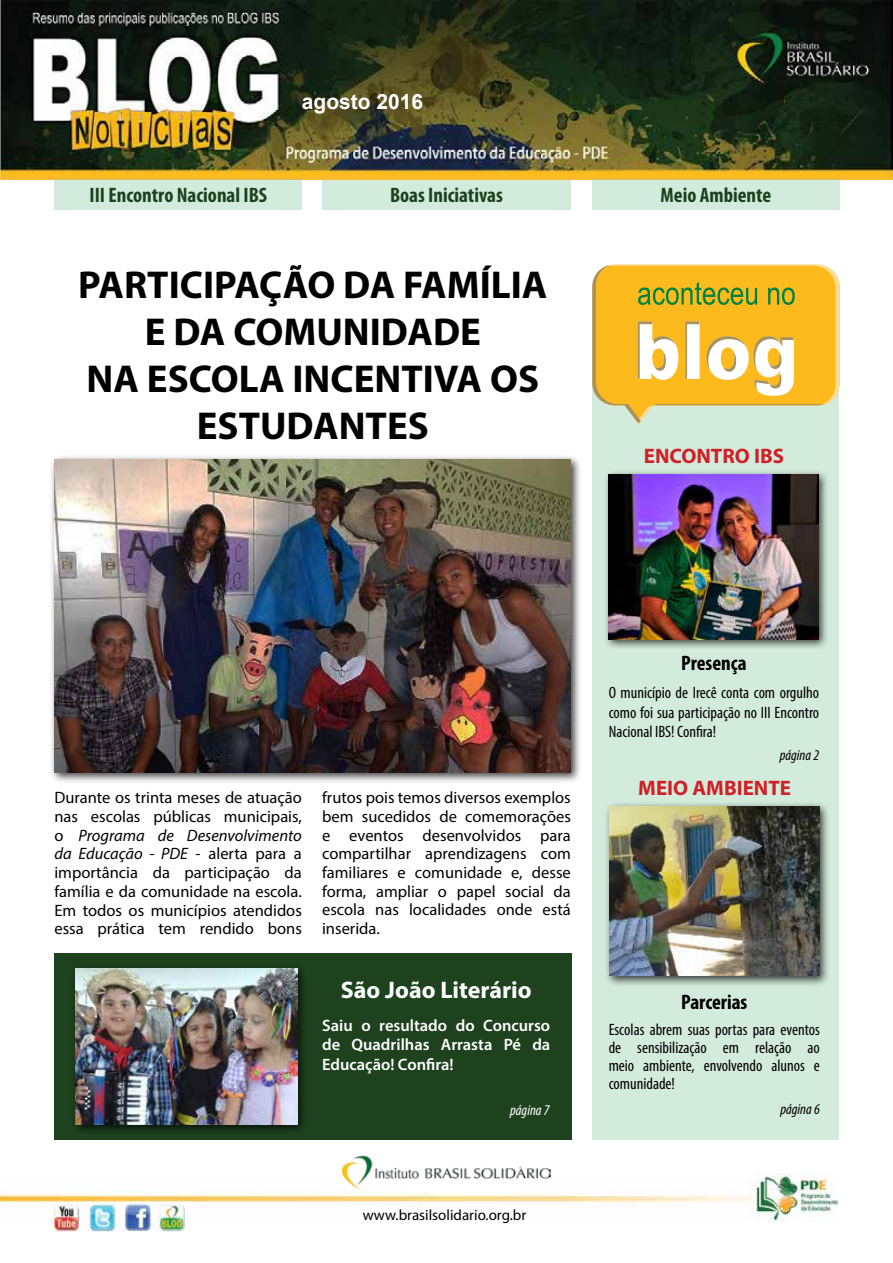
<style>
.page{position:relative;width:893px;height:1263px;background:#fff}
.page>*{position:absolute;margin:0;border:0;box-sizing:border-box;transform-origin:0 0}
.t1{font:700 39px/46.8px "Myriad Pro";color:#000;text-align:center}
.t2{font:700 24px "Myriad Pro";color:#fff}
.t3{font:700 condensed 21px "Myriad Pro";color:#1e421e}
.t4{font:700 21px "Myriad Pro";color:#cf2027}
.t5{font:700 condensed 21px "Myriad Pro";color:#000}
.t6{font:700 21px "Arial";color:#fff}
.t7{font:16.5px/18.8px "Myriad Pro";color:#000;text-align:justify}
.t8{font:condensed 16.5px/18px "Myriad Pro";color:#000;text-align:justify}
.t9{font:600 16.5px/19.5px "Myriad Pro";color:#fff;text-align:justify}
.t10{font:15px "Myriad Pro";color:#000}
.t11{font:italic condensed 15px "Myriad Pro";color:#000}
.t12{font:italic condensed 15px "Myriad Pro";color:#fff}
.s1{font-style:italic}
</style>
<div class="page">
<img style="left:0;top:1173px;width:839px;height:49px">
<img style="left:54px;top:1205px;width:130px;height:26px">
<img style="left:342px;top:1155px;width:208px;height:34px">
<div style="left:322px;top:179px;width:249px;height:31px;background:#d3ebdc"></div>
<img style="left:0;top:0;width:893px;height:179px">
<div style="left:592px;top:290px;width:247px;height:850px;background:#d3ebdc"></div>
<svg style="left:592px;top:265px;width:248px;height:159px;background:#eec555"></svg>
<div style="left:49px;top:455px;width:533px;height:328px;background:#000;opacity:.75"></div>
<img style="left:54px;top:460px;width:517px;height:312px">
<div style="left:603px;top:469px;width:227px;height:181px;background:#000;opacity:.75"></div>
<img style="left:609px;top:474px;width:209px;height:165px">
<div style="left:604px;top:801px;width:226px;height:186px;background:#000;opacity:.75"></div>
<img style="left:609px;top:807px;width:210px;height:169px">
<div style="left:54px;top:179px;width:248px;height:31px;background:#d3ebdc"></div>
<div style="left:592px;top:179px;width:248px;height:31px;background:#d3ebdc"></div>
<div style="left:54px;top:953px;width:517px;height:187px;background:#1e421e"></div>
<div style="left:70px;top:963px;width:238px;height:173px;background:#000;opacity:.75"></div>
<img style="left:75px;top:968px;width:222px;height:156px">
<p class="t6" style="left:302px;top:87px;width:123px">agosto 2016</p>
<p class="t3" style="left:89px;top:182px;width:179px">III Encontro Nacional IBS</p>
<p class="t3" style="left:390px;top:181px;width:114px">Boas Iniciativas</p>
<p class="t3" style="left:661px;top:181px;width:112px">Meio Ambiente</p>
<h1 class="t1" style="left:78px;top:260px;width:471px">PARTICIPAÇÃO DA FAMÍLIA<br>E DA COMUNIDADE<br>NA ESCOLA INCENTIVA OS<br>ESTUDANTES</h1>
<p class="t4" style="left:644px;top:442px;width:142px">ENCONTRO IBS</p>
<p class="t7" style="left:54px;top:788px;width:249px">Durante os trinta meses de atuação nas escolas públicas municipais, o <span class="s1">Programa de Desenvolvimento da Educação - PDE</span> - alerta para a importância da participação da família e da comunidade na escola.<br>Em todos os municípios atendidos essa prática tem rendido bons</p>
<p class="t7" style="left:322px;top:788px;width:250px">frutos pois temos diversos exemplos bem sucedidos de comemorações e eventos desenvolvidos para compartilhar aprendizagens com familiares e comunidade e, desse forma, ampliar o papel social da escola nas localidades onde está inserida.</p>
<h2 class="t2" style="left:341px;top:975px;width:192px">São João Literário</h2>
<p class="t9" style="left:322px;top:1015px;width:230px">Saiu o resultado do Concurso de Quadrilhas Arrasta Pé da Educação! Confira!</p>
<p class="t12" style="left:510px;top:1101px;width:41px">página 7</p>
<p class="t10" style="left:363px;top:1206px;width:165px">www.brasilsolidario.org.br</p>
<p class="t5" style="left:681px;top:650px;width:67px">Presença</p>
<p class="t8" style="left:609px;top:683px;width:212px;line-height:19.5px">O município de Irecê conta com orgulho como foi sua participação no III Encontro Nacional IBS! Confira!</p>
<p class="t11" style="left:780px;top:746px;width:41px">página 2</p>
<p class="t4" style="left:638px;top:774px;width:154px">MEIO AMBIENTE</p>
<p class="t5" style="left:681px;top:989px;width:68px">Parcerias</p>
<p class="t8" style="left:609px;top:1020px;width:213px">Escolas abrem suas portas para eventos de sensibilização em relação ao meio ambiente, envolvendo alunos e comunidade!</p>
<p class="t11" style="left:780px;top:1100px;width:41px">página 6</p>
</div>
